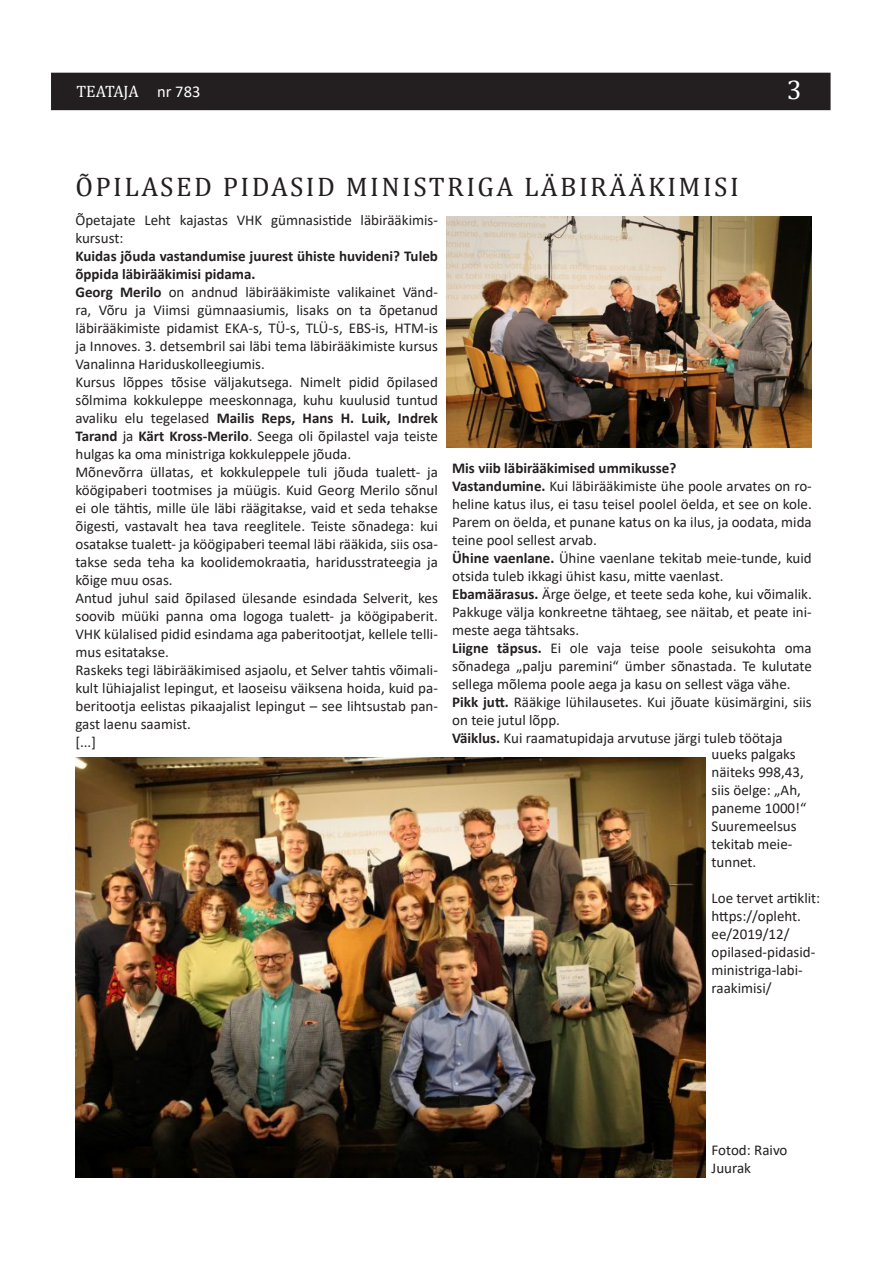
<style>
.page{position:relative;width:893px;height:1263px;background:#fff}
.page>*{position:absolute;margin:0;border:0;box-sizing:border-box;transform-origin:0 0}
.t1{font:27px "Cambria";letter-spacing:.09em;color:#231f20}
.t2{font:27px "Cambria";color:#fff}
.t3{font:16.5px "Cambria";letter-spacing:-.015em;color:#fff}
.t4{font:15px/18px "Calibri";color:#231f20;text-align:justify}
.t5{font:700 15px/18px "Calibri";color:#231f20}
.s1{font-family:"Calibri"}
.s2{font-weight:700}
</style>
<div class="page">
<div style="left:51px;top:73px;width:780px;height:37px;background:#231f20"></div>
<img style="left:75px;top:757px;width:631px;height:421px">
<img style="left:446px;top:216px;width:366px;height:232px">
<p class="t3" style="left:77px;top:82px;width:125px">TEATAJA <span class="s1">nr 783</span></p>
<p class="t2" style="left:787px;top:74px;width:16px">3</p>
<p class="t1" style="left:75px;top:171px;width:665px">ÕPILASED PIDASID MINISTRIGA LÄBIRÄÄKIMISI</p>
<p class="t4" style="left:75px;top:211px;width:364px">Õpetajate Leht kajastas VHK gümnasistide läbirääkimis&shy;kursust:</p>
<p class="t5" style="left:75px;top:247px;width:364px">Kuidas jõuda vastandumise juurest ühiste huvideni? Tuleb õppida läbirääkimisi pidama.</p>
<p class="t4" style="left:75px;top:283px;width:364px"><span class="s2">Georg Merilo</span> on andnud läbirääkimiste valikainet Vänd&shy;ra, Võru ja Viimsi gümnaasiumis, lisaks on ta õpetanud läbirääkimiste pidamist EKA-s, TÜ-s, TLÜ-s, EBS-is, HTM-is ja Innoves. 3. detsembril sai läbi tema läbirääkimiste kursus Vanalinna Hariduskolleegiumis.</p>
<p class="t4" style="left:75px;top:373px;width:364px">Kursus lõppes tõsise väljakutsega. Nimelt pidid õpilased sõlmima kokkuleppe meeskonnaga, kuhu kuulusid tuntud avaliku elu tegelased <span class="s2">Mailis Reps, Hans H. Luik, Indrek Tarand</span> ja <span class="s2">Kärt Kross-Merilo</span>. Seega oli õpilastel vaja teiste hulgas ka oma ministriga kokkuleppele jõuda.</p>
<p class="t4" style="left:75px;top:463px;width:364px">Mõnevõrra üllatas, et kokkuleppele tuli jõuda tualett- ja köögipaberi tootmises ja müügis. Kuid Georg Merilo sõnul ei ole tähtis, mille üle läbi räägitakse, vaid et seda tehakse õigesti, vastavalt hea tava reeglitele. Teiste sõnadega: kui osatakse tualett- ja köögipaberi teemal läbi rääkida, siis osa&shy;takse seda teha ka koolidemokraatia, haridusstrateegia ja kõige muu osas.</p>
<p class="t4" style="left:75px;top:589px;width:364px">Antud juhul said õpilased ülesande esindada Selverit, kes soovib müüki panna oma logoga tualett- ja köögipaberit.<br>VHK külalised pidid esindama aga paberitootjat, kellele telli&shy;mus esitatakse.</p>
<p class="t4" style="left:75px;top:661px;width:364px">Raskeks tegi läbirääkimised asjaolu, et Selver tahtis võimali&shy;kult lühiajalist lepingut, et laoseisu väiksena hoida, kuid pa&shy;beritootja eelistas pikaajalist lepingut – see lihtsustab pan&shy;gast laenu saamist.</p>
<p class="t4" style="left:75px;top:733px;width:22px">[...]</p>
<p class="t5" style="left:452px;top:459px;width:226px">Mis viib läbirääkimised ummikusse?</p>
<p class="t4" style="left:452px;top:477px;width:361px"><span class="s2">Vastandumine.</span> Kui läbirääkimiste ühe poole arvates on ro&shy;heline katus ilus, ei tasu teisel poolel öelda, et see on kole.<br>Parem on öelda, et punane katus on ka ilus, ja oodata, mida teine pool sellest arvab.</p>
<p class="t4" style="left:452px;top:549px;width:361px"><span class="s2">Ühine vaenlane.</span> Ühine vaenlane tekitab meie-tunde, kuid otsida tuleb ikkagi ühist kasu, mitte vaenlast.</p>
<p class="t4" style="left:452px;top:585px;width:361px"><span class="s2">Ebamäärasus.</span> Ärge öelge, et teete seda kohe, kui võimalik.<br>Pakkuge välja konkreetne tähtaeg, see näitab, et peate ini&shy;meste aega tähtsaks.</p>
<p class="t4" style="left:452px;top:639px;width:361px"><span class="s2">Liigne täpsus.</span> Ei ole vaja teise poole seisukohta oma sõnadega „palju paremini“ ümber sõnastada. Te kulutate sellega mõlema poole aega ja kasu on sellest väga vähe.</p>
<p class="t4" style="left:452px;top:693px;width:361px"><span class="s2">Pikk jutt.</span> Rääkige lühilausetes. Kui jõuate küsimärgini, siis on teie jutul lõpp.</p>
<p class="t4" style="left:711px;top:730px;width:86px;line-height:16px;text-indent:-259px"><span class="s2">Väiklus.</span> Kui raamatupidaja arvutuse järgi tuleb töötaja uueks palgaks</p>
<p class="t4" style="left:711px;top:763px;width:96px;text-align:left">näiteks 998,43, siis öelge: „Ah, paneme 1000!“<br>Suuremeelsus tekitab meie&shy;tunnet.</p>
<p class="t4" style="left:711px;top:889px;width:110px">Loe tervet artiklit:</p>
<p class="t4" style="left:711px;top:907px;width:105px;text-align:left">https://opleht. ee/2019/12/ opilased-pidasid&shy;ministriga-labi&shy;raakimisi/</p>
<p class="t4" style="left:711px;top:1141px;width:77px">Fotod: Raivo<br>Juurak</p>
</div>
